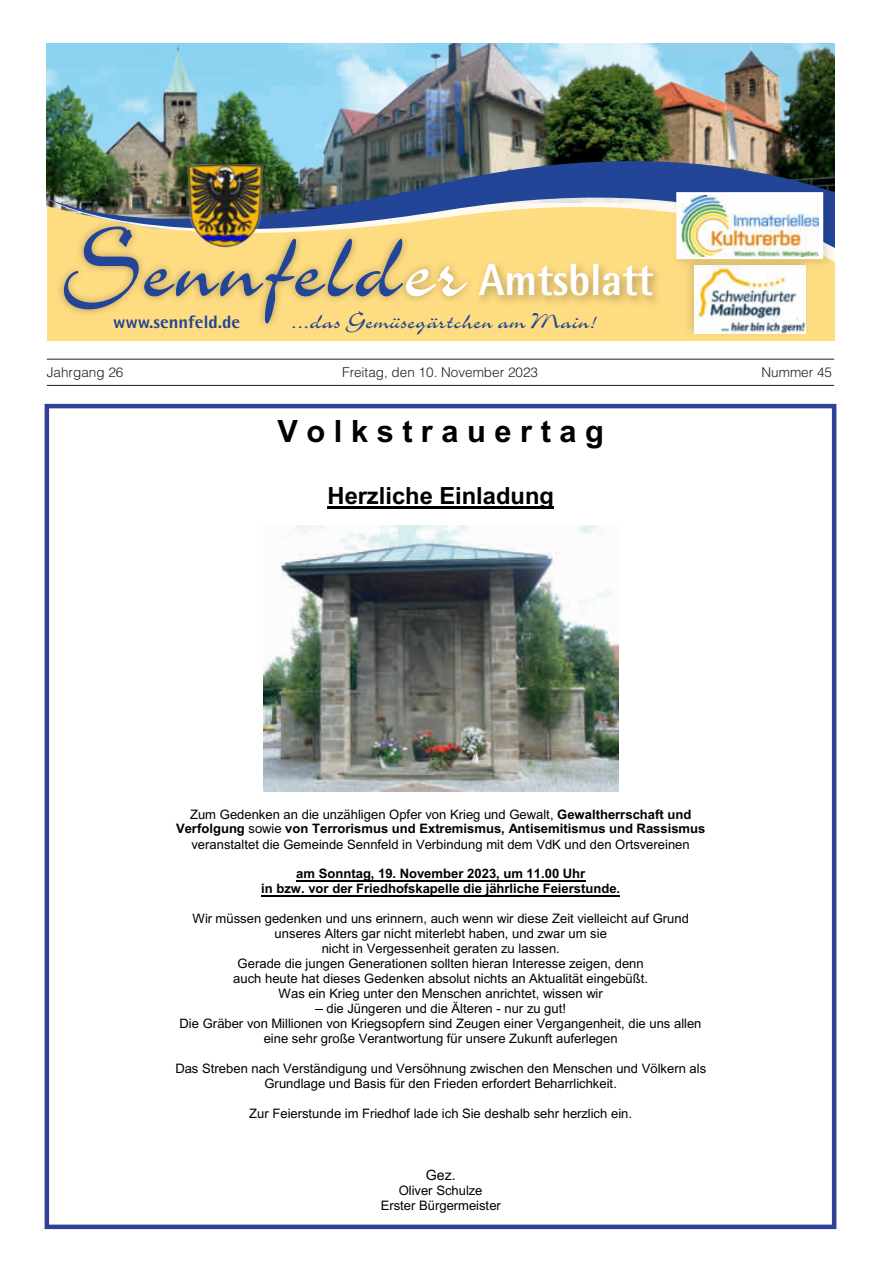
<style>
.page{position:relative;width:881px;height:1263px;background:#fff}
.page>*{position:absolute;margin:0;border:0;box-sizing:border-box;transform-origin:0 0}
.t1{font:111.9px "Charme LT";color:#224597;scale:.89 1}
.t2{font:800 45.15px "Agfa Rotis Semisans";color:#fff;scale:.93 1}
.t3{font:700 30.75px "Rnqmpn Arial";color:#000}
.t4{font:26.55px "Charme LT";color:#224597;scale:.95 1}
.t5{font:700 23.7px "Rnqmpn Arial";color:#000}
.t6{font:800 18px "Agfa Rotis Semisans";color:#224597}
.t7{font:14.25px "Rbhygj Arial";color:#000}
.t8{font:300 13.5px "Helvetica LT";color:#231f20}
.t9{font:13.05px/14.9px "Rbhygj Arial";color:#000;text-align:center}
.t10{font:700 13.05px/14.9px "Rnqmpn Arial";color:#000;text-align:center}
.s1{color:#fff}
.s2{font-family:"Rnqmpn Arial";font-weight:700}
.s3{font-family:"Rbhygj Arial";font-weight:400}
</style>
<div class="page">
<hr style="left:47px;top:359px;width:786px;height:1px;background:#231f20">
<hr style="left:47px;top:385px;width:786px;height:1px;background:#231f20">
<div style="left:47px;top:142px;width:786px;height:199px;background:#fedc81"></div>
<img style="left:555px;top:43px;width:278px;height:76px">
<img style="left:299px;top:43px;width:256px;height:76px">
<img style="left:47px;top:45px;width:264px;height:74px">
<img style="left:47px;top:119px;width:786px;height:99px">
<div style="left:56px;top:218px;width:419px;height:113px;background:#231f20;opacity:.37"></div>
<div style="left:474px;top:259px;width:190px;height:48px;background:#231f20;opacity:.35"></div>
<div style="left:682px;top:255px;width:128px;height:84px;background:#231f20;opacity:.16"></div>
<img style="left:694px;top:270px;width:111px;height:63px">
<img style="left:187px;top:164px;width:77px;height:83px">
<div style="left:671px;top:187px;width:162px;height:83px;background:#231f20;opacity:.16"></div>
<div style="left:676px;top:193px;width:146px;height:66px;background:#fff"></div>
<img style="left:681px;top:195px;width:137px;height:62px">
<hr style="left:327px;top:506px;width:226px;height:3px;background:#000">
<img style="left:263px;top:525px;width:355px;height:266px">
<hr style="left:296px;top:880px;width:289px;height:1px;background:#000">
<hr style="left:261px;top:895px;width:359px;height:1px;background:#000">
<div style="left:45px;top:404px;width:791px;height:825px;border:4px solid #314198"></div>
<h1 class="t1" style="left:63px;top:193px;width:457px">Sennfeld<span class="s1">er</span></h1>
<h2 class="t2" style="left:478px;top:251px;width:189px">Amtsblatt</h2>
<h3 class="t6" style="left:113px;top:311px;width:128px">www.sennfeld.de</h3>
<h3 class="t4" style="left:291px;top:304px;width:322px">...das Gemüsegärtchen am Main!</h3>
<p class="t8" style="left:47px;top:363px;width:78px">Jahrgang 26</p>
<p class="t8" style="left:342px;top:363px;width:197px">Freitag, den 10. November 2023</p>
<p class="t8" style="left:761px;top:363px;width:72px">Nummer 45</p>
<h3 class="t3" style="left:277px;top:411px;width:328px">V o l k s t r a u e r t a g</h3>
<h3 class="t5" style="left:327px;top:480px;width:228px">Herzliche Einladung</h3>
<p class="t9" style="left:190px;top:807px;width:502px">Zum Gedenken an die unzähligen Opfer von Krieg und Gewalt, <span class="s2">Gewaltherrschaft und</span></p>
<p class="t10" style="left:176px;top:822px;width:530px">Verfolgung <span class="s3">sowie</span> von Terrorismus und Extremismus, Antisemitismus und Rassismus</p>
<p class="t9" style="left:191px;top:837px;width:499px">veranstaltet die Gemeinde Sennfeld in Verbindung mit dem VdK und den Ortsvereinen</p>
<p class="t10" style="left:261px;top:867px;width:360px">am Sonntag, 19. November 2023, um 11.00 Uhr<br>in bzw. vor der Friedhofskapelle die jährliche Feierstunde.</p>
<p class="t9" style="left:192px;top:911px;width:498px">Wir müssen gedenken und uns erinnern, auch wenn wir diese Zeit vielleicht auf Grund</p>
<p class="t9" style="left:274px;top:926px;width:333px">unseres Alters gar nicht miterlebt haben, und zwar um sie</p>
<p class="t9" style="left:321px;top:941px;width:239px">nicht in Vergessenheit geraten zu lassen.</p>
<p class="t9" style="left:237px;top:956px;width:407px">Gerade die jungen Generationen sollten hieran Interesse zeigen, denn</p>
<p class="t9" style="left:233px;top:971px;width:416px">auch heute hat dieses Gedenken absolut nichts an Aktualität eingebüßt.</p>
<p class="t9" style="left:278px;top:986px;width:325px">Was ein Krieg unter den Menschen anrichtet, wissen wir</p>
<p class="t9" style="left:326px;top:1001px;width:241px">die Jüngeren und die Älteren - nur zu gut!</p>
<p class="t9" style="left:179px;top:1016px;width:523px">Die Gräber von Millionen von Kriegsopfern sind Zeugen einer Vergangenheit, die uns allen</p>
<p class="t9" style="left:263px;top:1031px;width:355px">eine sehr große Verantwortung für unsere Zukunft auferlegen</p>
<p class="t9" style="left:175px;top:1061px;width:532px">Das Streben nach Verständigung und Versöhnung zwischen den Menschen und Völkern als<br>Grundlage und Basis für den Frieden erfordert Beharrlichkeit.</p>
<p class="t9" style="left:249px;top:1106px;width:384px">Zur Feierstunde im Friedhof lade ich Sie deshalb sehr herzlich ein.</p>
<p class="t7" style="left:425px;top:1166px;width:31px">Gez.</p>
<p class="t9" style="left:380px;top:1183px;width:122px">Oliver Schulze<br>Erster Bürgermeister</p>
</div>
